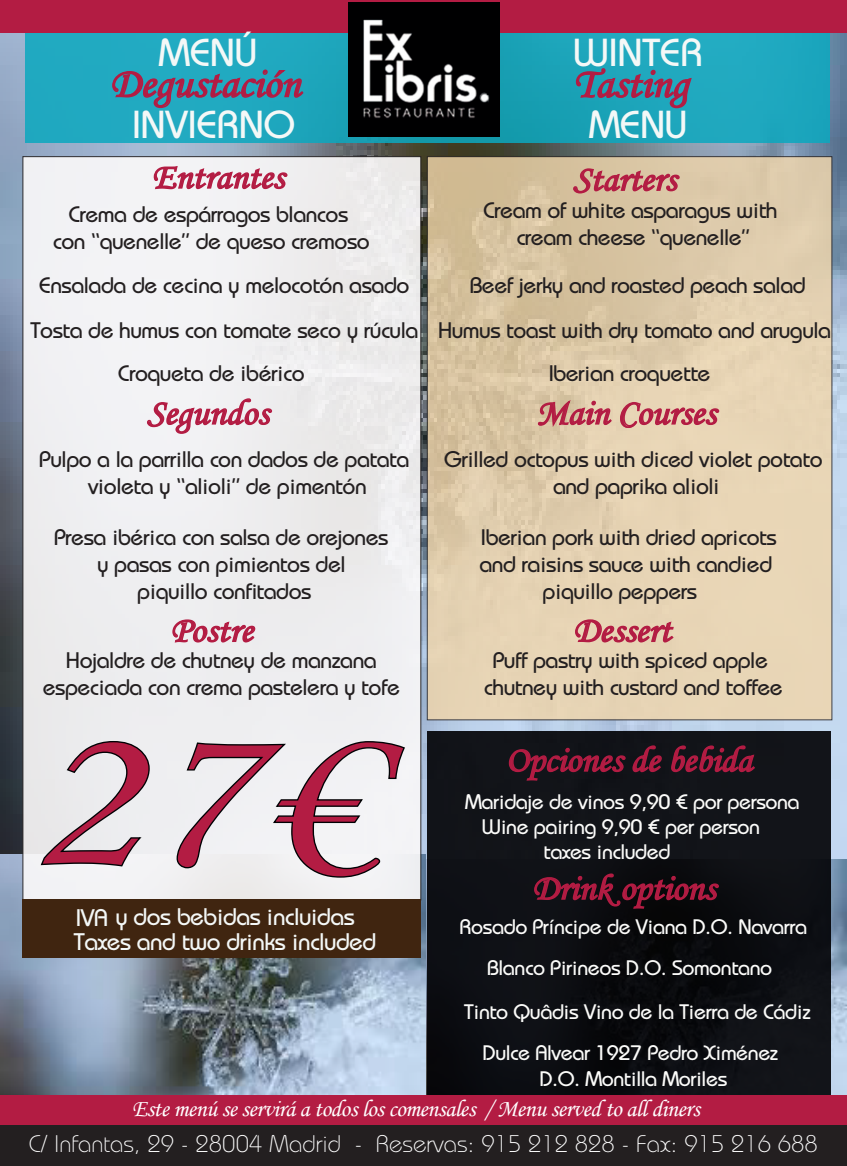
<style>
.page{position:relative;width:847px;height:1166px;background:#fff}
.page>*{position:absolute;margin:0;border:0;box-sizing:border-box;transform-origin:0 0}
.t1{font:207px "Monotype Corsiva";color:#b31c43;scale:1.28 1}
.t2{font:42px "Monotype Corsiva";color:#b31c43}
.t3{font:500 39px "Bauhaus Std";color:#f4f8f7}
.t4{font:36px "Monotype Corsiva";color:#b31c43}
.t5{font:300 24px "Bauhaus Std";color:#fff}
.t6{font:24px "Monotype Corsiva";letter-spacing:-.02em;color:#fff}
.t7{font:500 24px/24.5px "Bauhaus Std";letter-spacing:-.02em;color:#f4f8f7}
.t8{font:500 22.5px/27px "Bauhaus Std";letter-spacing:-.02em;color:#231f20;text-align:center}
.t9{font:500 21px/44px "Bauhaus Std";letter-spacing:-.02em;color:#fbfbf9}
</style>
<div class="page">
<img style="left:425px;top:857px;width:421px;height:237px">
<img style="left:0;top:32px;width:846px;height:825px">
<img style="left:0;top:854px;width:425px;height:240px">
<div style="left:25px;top:31px;width:804px;height:112px;background:linear-gradient(to right,#1fa6bc,#1aa2b7)"></div>
<div style="left:427px;top:731px;width:403px;height:366px;background:#0f1116"></div>
<div style="left:0;top:1122px;width:846px;height:43px;background:#231f20"></div>
<div style="left:0;top:0;width:846px;height:32px;background:#b31c43"></div>
<div style="left:0;top:1094px;width:846px;height:30px;background:#b31c43"></div>
<svg style="left:508px;top:745px;width:154px;height:36px"></svg>
<svg style="left:671px;top:745px;width:84px;height:28px"></svg>
<svg style="left:534px;top:873px;width:185px;height:36px"></svg>
<svg style="left:426px;top:156px;width:406px;height:564px;background:#dfccac"></svg>
<svg style="left:536px;top:366px;width:76px;height:63px;background:#d8b29c"></svg>
<svg style="left:619px;top:401px;width:101px;height:28px;background:#d9a195"></svg>
<div style="left:22px;top:156px;width:399px;height:744px;background:#eeeef0;border:1px solid #231f20"></div>
<svg style="left:147px;top:398px;width:126px;height:36px"></svg>
<svg style="left:172px;top:619px;width:84px;height:24px"></svg>
<svg style="left:153px;top:166px;width:135px;height:24px"></svg>
<svg style="left:574px;top:613px;width:100px;height:30px;background:#d8a094"></svg>
<svg style="left:571px;top:167px;width:109px;height:27px;background:#cd9386"></svg>
<svg style="left:40px;top:741px;width:110px;height:126px"></svg>
<svg style="left:176px;top:741px;width:229px;height:137px"></svg>
<div style="left:22px;top:898px;width:399px;height:58px;background:#402510"></div>
<svg style="left:111px;top:68px;width:193px;height:41px;background:#4089a4"></svg>
<svg style="left:575px;top:67px;width:133px;height:42px;background:#3b8aa3"></svg>
<img style="left:348px;top:2px;width:151px;height:134px">
<h3 class="t3" style="left:159px;top:30px;width:100px">MENÚ</h3>
<h2 class="t2" style="left:110px;top:58px;width:192px">Degustación</h2>
<h3 class="t3" style="left:132px;top:102px;width:164px">INVIERNO</h3>
<h3 class="t4" style="left:152px;top:155px;width:134px">Entrantes</h3>
<p class="t8" style="left:53px;top:201px;width:318px">Crema de espárragos blancos con “quenelle” de queso cremoso</p>
<p class="t8" style="left:30px;top:262px;width:389px;line-height:45.6px">Ensalada de cecina y melocotón asado<br>Tosta de humus con tomate seco y rúcula</p>
<h3 class="t3" style="left:573px;top:30px;width:131px">WINTER</h3>
<h2 class="t2" style="left:573px;top:58px;width:117px">Tasting</h2>
<h3 class="t3" style="left:588px;top:101px;width:100px">MENU</h3>
<h3 class="t4" style="left:573px;top:157px;width:105px">Starters</h3>
<p class="t8" style="left:483px;top:196px;width:296px">Cream of white asparagus with cream cheese “quenelle”</p>
<p class="t8" style="left:438px;top:262px;width:394px;line-height:45.6px">Beef jerky and roasted peach salad<br>Humus toast with dry tomato and arugula</p>
<p class="t8" style="left:118px;top:359px;width:188px">Croqueta de ibérico</p>
<p class="t8" style="left:548px;top:359px;width:163px">Iberian croquette</p>
<h3 class="t4" style="left:147px;top:391px;width:123px">Segundos</h3>
<p class="t8" style="left:39px;top:445px;width:371px">Pulpo a la parrilla con dados de patata violeta y “alioli” de pimentón</p>
<p class="t8" style="left:54px;top:523px;width:336px">Presa ibérica con salsa de orejones y pasas con pimientos del<br>piquillo confitados</p>
<h3 class="t4" style="left:170px;top:608px;width:84px">Postre</h3>
<p class="t8" style="left:43px;top:646px;width:358px">Hojaldre de chutney de manzana especiada con crema pastelera y tofe</p>
<h1 class="t1" style="left:22px;top:673px;width:274px">27€</h1>
<p class="t7" style="left:74px;top:904px;width:304px">IVA y dos bebidas incluidas<br>Taxes and two drinks included</p>
<h3 class="t4" style="left:536px;top:391px;width:181px">Main Courses</h3>
<p class="t8" style="left:444px;top:445px;width:380px">Grilled octopus with diced violet potato and paprika alioli</p>
<p class="t8" style="left:481px;top:523px;width:297px">Iberian pork with dried apricots</p>
<p class="t8" style="left:479px;top:550px;width:294px">and raisins sauce with candied</p>
<p class="t8" style="left:542px;top:577px;width:156px">piquillo peppers</p>
<h3 class="t4" style="left:573px;top:608px;width:99px">Dessert</h3>
<p class="t8" style="left:483px;top:646px;width:300px">Puff pastry with spiced apple chutney with custard and toffee</p>
<h3 class="t4" style="left:505px;top:737px;width:248px">Opciones de bebida</h3>
<p class="t9" style="left:465px;top:779px;width:336px">Maridaje de vinos 9,90 € por persona</p>
<p class="t9" style="left:481px;top:804px;width:279px">Wine pairing 9,90 € per person</p>
<p class="t9" style="left:543px;top:829px;width:128px">taxes included</p>
<h3 class="t4" style="left:532px;top:865px;width:185px">Drink options</h3>
<p class="t9" style="left:459px;top:904px;width:349px">Rosado Príncipe de Viana D.O. Navarra</p>
<p class="t9" style="left:464px;top:945px;width:348px;text-indent:23px">Blanco Pirineos D.O. Somontano<br>Tinto Quâdis Vino de la Tierra de Cádiz</p>
<p class="t9" style="left:482px;top:1039px;width:297px;line-height:25.2px;text-align:center">Dulce Alvear 1927 Pedro Ximénez<br>D.O. Montilla Moriles</p>
<p class="t6" style="left:132px;top:1093px;width:569px">Este menú se servirá a todos los comensales / Menu served to all diners</p>
<p class="t5" style="left:29px;top:1129px;width:790px">C/ Infantas, 29 - 28004 Madrid - Reservas: 915 212 828 - Fax: 915 216 688</p>
</div>
